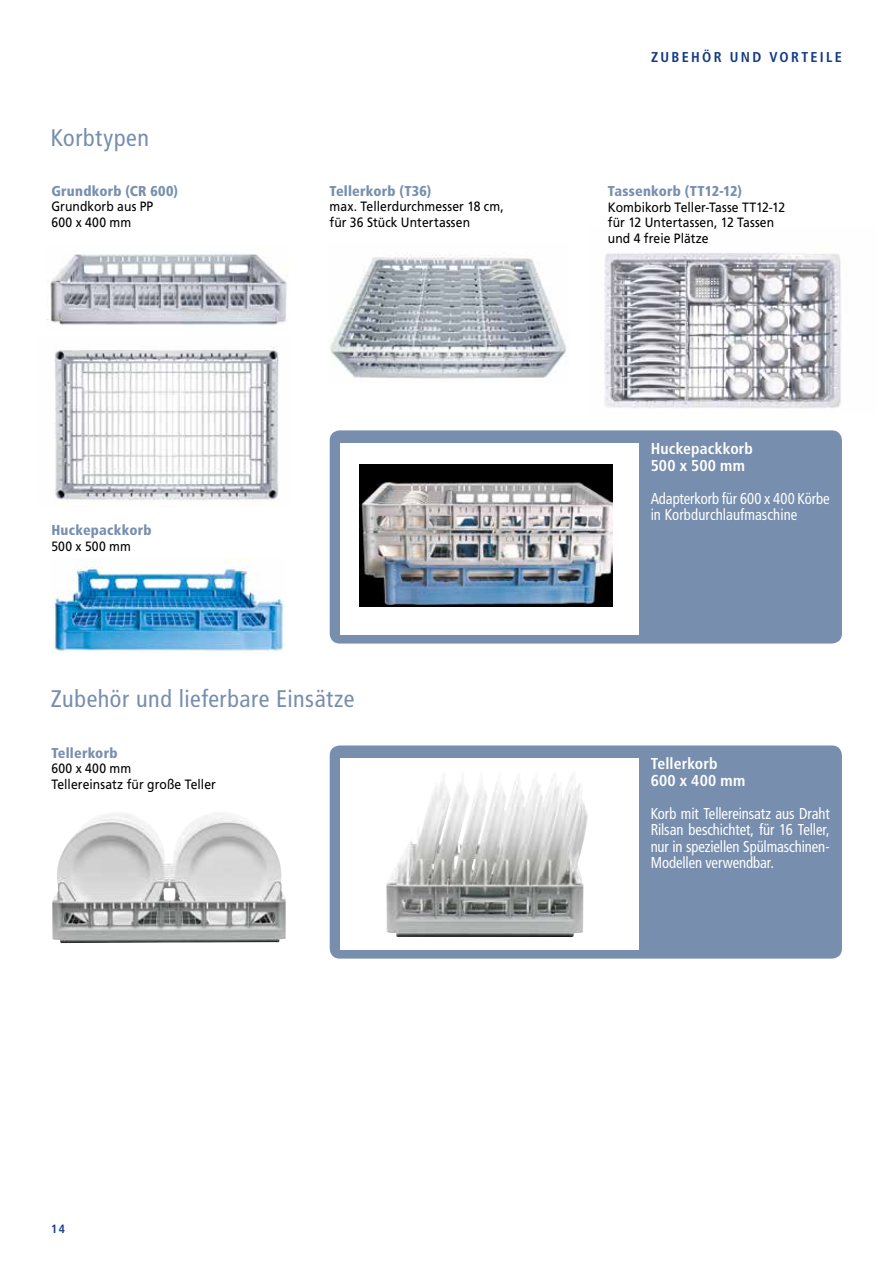
<style>
.page{position:relative;width:893px;height:1263px;background:#fff}
.page>*{position:absolute;margin:0;border:0;box-sizing:border-box;transform-origin:0 0}
.t1{font:condensed 24px "Frutiger LT Pro";letter-spacing:.02em;color:#778eae}
.t2{font:condensed 15.75px/16.5px "Frutiger LT Pro";letter-spacing:-.005em;color:#fff;scale:.93 1}
.t3{font:700 condensed 15.75px/16.5px "Frutiger LT Pro";letter-spacing:.01em;color:#fff}
.t4{font:900 condensed 14.25px "Frutiger LT Pro";letter-spacing:.015em;color:#778eae}
.t5{font:700 condensed 14.25px "Frutiger LT Pro";letter-spacing:.16em;color:#143a84}
.t6{font:13.5px/15.8px "Frutiger LT Pro";letter-spacing:.01em;color:#000;scale:.9 1}
.t7{font:700 condensed 12px "Frutiger LT Pro";color:#143a84}
</style>
<div class="page">
<img style="left:47px;top:254px;width:241px;height:71px">
<img style="left:54px;top:346px;width:225px;height:155px">
<img style="left:604px;top:253px;width:237px;height:156px">
<img style="left:329px;top:255px;width:237px;height:124px">
<div style="left:330px;top:430px;width:512px;height:213px;background:#778eae;border-radius:10px"></div>
<div style="left:330px;top:745px;width:512px;height:213px;background:#778eae;border-radius:10px"></div>
<div style="left:340px;top:443px;width:298px;height:192px;background:#fff"></div>
<div style="left:340px;top:758px;width:298px;height:192px;background:#fff"></div>
<img style="left:52px;top:558px;width:233px;height:96px">
<img style="left:52px;top:813px;width:234px;height:130px">
<img style="left:359px;top:465px;width:253px;height:141px">
<img style="left:386px;top:773px;width:202px;height:164px">
<h1 class="t1" style="left:51px;top:123px;width:100px">Korbtypen</h1>
<p class="t4" style="left:51px;top:182px;width:128px">Grundkorb (CR 600)</p>
<p class="t6" style="left:51px;top:199px;width:115px">Grundkorb aus PP<br>600 x 400 mm</p>
<p class="t4" style="left:51px;top:522px;width:102px">Huckepackkorb</p>
<p class="t6" style="left:51px;top:539px;width:90px">500 x 500 mm</p>
<p class="t4" style="left:329px;top:182px;width:103px">Tellerkorb (T36)</p>
<p class="t6" style="left:329px;top:199px;width:195px">max. Tellerdurchmesser 18 cm, für 36 Stück Untertassen</p>
<h1 class="t1" style="left:51px;top:684px;width:305px">Zubehör und lieferbare Einsätze</h1>
<p class="t4" style="left:51px;top:744px;width:68px">Tellerkorb</p>
<p class="t6" style="left:51px;top:761px;width:184px">600 x 400 mm<br>Tellereinsatz für große Teller</p>
<p class="t5" style="left:651px;top:48px;width:192px">ZUBEHÖR UND VORTEILE</p>
<p class="t4" style="left:608px;top:182px;width:136px">Tassenkorb (TT12-12)</p>
<p class="t6" style="left:608px;top:199px;width:198px">Kombikorb Teller-Tasse TT12-12 für 12 Untertassen, 12 Tassen und 4 freie Plätze</p>
<p class="t3" style="left:651px;top:440px;width:104px">Huckepackkorb<br>500 x 500 mm</p>
<p class="t2" style="left:651px;top:490px;width:194px">Adapterkorb für 600 x 400 Körbe in Korbdurchlaufmaschine</p>
<p class="t3" style="left:651px;top:755px;width:96px">Tellerkorb<br>600 x 400 mm</p>
<p class="t2" style="left:651px;top:805px;width:194px;text-align:justify">Korb mit Tellereinsatz aus Draht Rilsan beschichtet, für 16 Teller, nur in speziellen Spülmaschinen-Modellen verwendbar.</p>
<p class="t7" style="left:51px;top:1222px;width:15px">14</p>
</div>
